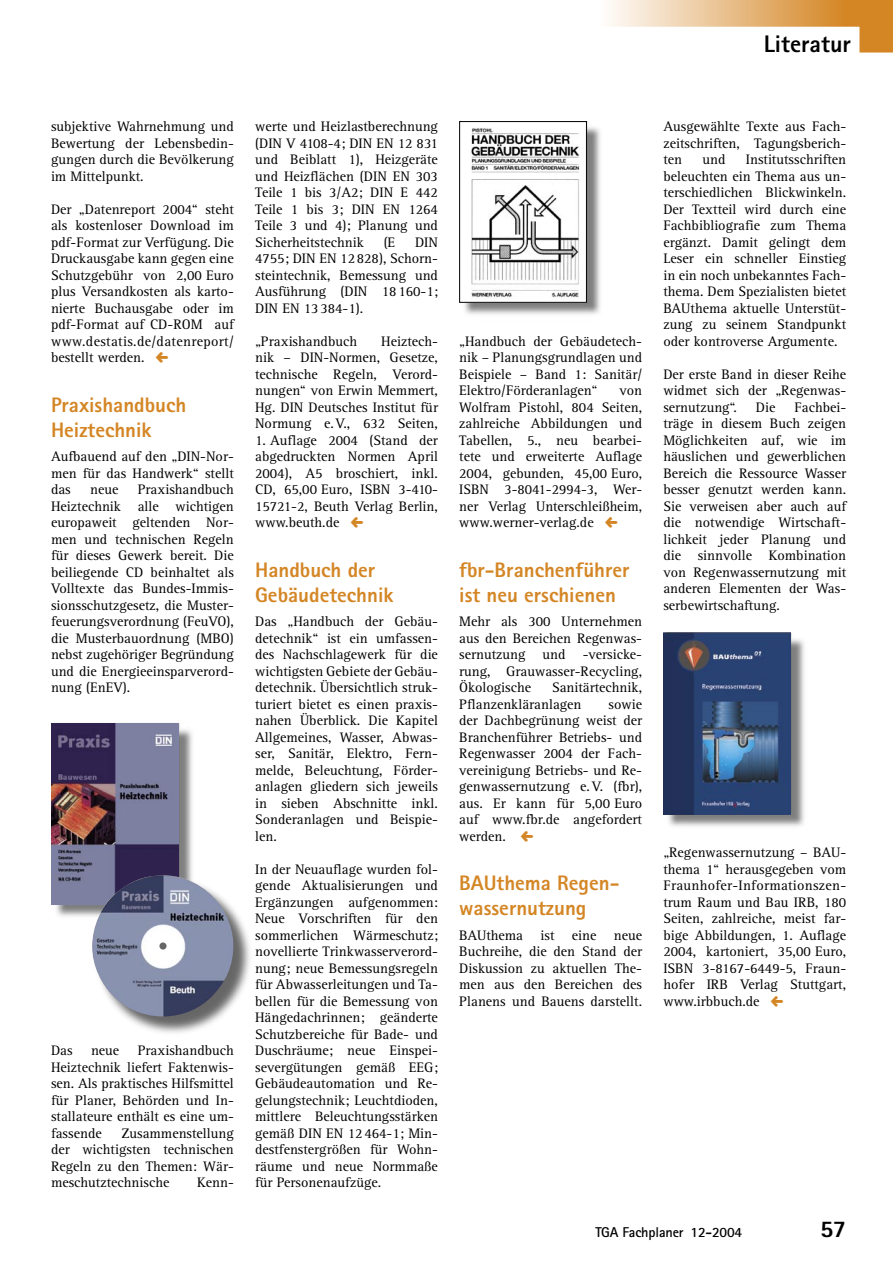
<style>
.page{position:relative;width:893px;height:1263px;background:#fff}
.page>*{position:absolute;margin:0;border:0;box-sizing:border-box;transform-origin:0 0}
.t1{font:800 24px "Rotis Sans Serif";color:#000}
.T05b_Über_4sp{font:800 21px/24.8px "Rotis Sans Serif";color:#d48625}
.T01a_Grund{font:14.25px/16.5px "Rotis Serif";color:#000;text-align:justify}
.T01b_Grund_n_ZÜ{font:14.25px/16.5px "Rotis Serif";color:#000;text-align:justify}
.t2{font:700 14.25px "Rotis Sans Serif";letter-spacing:-.01em;color:#000}
</style>
<div class="page">
<img style="left:51px;top:723px;width:142px;height:194px">
<img style="left:51px;top:723px;width:127px;height:181px">
<div style="left:93px;top:876px;width:161px;height:161px;background:#000;opacity:.6"></div>
<img style="left:92px;top:875px;width:142px;height:141px">
<img style="left:464px;top:121px;width:137px;height:194px">
<img style="left:464px;top:123px;width:121px;height:178px">
<div style="left:459px;top:121px;width:128px;height:182px;border:1px solid #000"></div>
<svg style="left:610px;top:0;width:283px;height:53px"></svg>
<img style="left:663px;top:633px;width:142px;height:194px">
<img style="left:663px;top:633px;width:128px;height:181px">
<p class="t1" style="left:764px;top:29px;width:89px">Literatur</p>
<p class="T01a_Grund" style="left:51px;top:119px;width:184px">subjektive Wahrnehmung und Bewertung der Lebensbedin&shy;gungen durch die Bevölkerung im Mittelpunkt.</p>
<p class="T01a_Grund" style="left:51px;top:201px;width:184px">Der „Datenreport 2004“ steht als kostenloser Download im pdf-Format zur Verfügung. Die Druckausgabe kann gegen eine Schutzgebühr von 2,00 Euro plus Versandkosten als karto&shy;nierte Buchausgabe oder im pdf-Format auf CD-ROM auf www.destatis.de/datenreport/ bestellt werden.</p>
<p class="T05b_Über_4sp" style="left:51px;top:392px;width:137px">Praxishandbuch<br>Heiztechnik</p>
<p class="T01b_Grund_n_ZÜ" style="left:51px;top:449px;width:184px">Aufbauend auf den „DIN-Nor&shy;men für das Handwerk“ stellt das</p>
<p class="T01b_Grund_n_ZÜ" style="left:51px;top:482px;width:184px;text-indent:87px">Praxishandbuch Heiztechnik alle wichtigen europaweit geltenden Nor&shy;men und technischen Regeln für dieses Gewerk bereit. Die beiliegende CD beinhaltet als Volltexte das Bundes-Immis&shy;sionsschutzgesetz, die Muster&shy;feuerungsverordnung (FeuVO), die Musterbauordnung (MBO) nebst zugehöriger Begründung und die Energieeinsparverord&shy;nung (EnEV).</p>
<p class="T01b_Grund_n_ZÜ" style="left:90px;top:482px;width:30px">neue</p>
<p class="T01a_Grund" style="left:51px;top:1043px;width:184px;text-indent:87px">Praxishandbuch Heiztechnik liefert Faktenwis&shy;sen. Als praktisches Hilfsmittel für Planer, Behörden und In&shy;stallateure enthält es eine um&shy;fassende</p>
<p class="T01a_Grund" style="left:51px;top:1043px;width:23px">Das</p>
<p class="T01a_Grund" style="left:91px;top:1043px;width:30px">neue</p>
<p class="T01a_Grund" style="left:51px;top:1125px;width:184px;text-indent:70px">Zusammenstellung der wichtigsten technischen Regeln zu den Themen: Wär&shy;meschutztechnische</p>
<p class="T01a_Grund" style="left:197px;top:1175px;width:38px">Kenn-</p>
<p class="T01a_Grund" style="left:255px;top:119px;width:184px">werte und Heizlastberechnung (DIN V 4108-4; DIN EN 12 831 und Beiblatt 1), Heizgeräte und Heizflächen (DIN EN 303<br>Teile 1 bis 3/A2; DIN E 442<br>Teile 1 bis 3; DIN EN 1264<br>Teile 3 und 4); Planung und Sicherheitstechnik</p>
<p class="T01a_Grund" style="left:384px;top:234px;width:13px">(E</p>
<p class="T01a_Grund" style="left:255px;top:234px;width:184px;text-indent:160px">DIN 4755; DIN EN 12 828), Schorn&shy;steintechnik, Bemessung und Ausführung (DIN 18 160-1; DIN EN 13 384-1).</p>
<p class="T01a_Grund" style="left:255px;top:333px;width:103px">„Praxishandbuch</p>
<p class="T01a_Grund" style="left:255px;top:333px;width:184px;text-indent:126px">Heiztech&shy;nik – DIN-Normen, Gesetze, technische Regeln, Verord&shy;nungen“ von Erwin Memmert, Hg. DIN Deutsches Institut für Normung e. V., 632 Seiten,</p>
<p class="T01a_Grund" style="left:255px;top:432px;width:184px">1. Auflage 2004 (Stand der abgedruckten Normen April 2004), A5 broschiert, inkl.<br>CD, 65,00 Euro, ISBN 3-410- 15721-2, Beuth Verlag Berlin, www.beuth.de</p>
<p class="T05b_Über_4sp" style="left:255px;top:557px;width:140px">Handbuch der<br>Gebäudetechnik</p>
<p class="T01b_Grund_n_ZÜ" style="left:255px;top:614px;width:184px">Das „Handbuch der Gebäu&shy;detechnik“ ist ein umfassen&shy;des Nachschlagewerk für die wichtigsten Gebiete der Gebäu&shy;detechnik. Übersichtlich struk&shy;turiert bietet es einen praxis&shy;nahen Überblick. Die Kapitel Allgemeines, Wasser, Abwas&shy;ser, Sanitär, Elektro, Fern&shy;melde, Beleuchtung, Förder&shy;anlagen gliedern sich jeweils in sieben Abschnitte inkl.<br>Sonderanlagen und Beispie&shy;len.</p>
<p class="T01a_Grund" style="left:255px;top:861px;width:184px">In der Neuauflage wurden fol&shy;gende Aktualisierungen und Ergänzungen aufgenommen:<br>Neue Vorschriften für den sommerlichen Wärmeschutz; novellierte Trinkwasserverord&shy;nung; neue Bemessungsregeln für Abwasserleitungen und Ta&shy;bellen für die Bemessung von Hängedachrinnen; geänderte Schutzbereiche für Bade- und Duschräume; neue Einspei&shy;severgütungen gemäß EEG; Gebäudeautomation und Re&shy;gelungstechnik; Leuchtdioden, mittlere Beleuchtungsstärken gemäß DIN EN 12 464-1; Min&shy;destfenstergrößen für Wohn&shy;räume und neue Normmaße für Personenaufzüge.</p>
<p class="T01a_Grund" style="left:459px;top:333px;width:184px">„Handbuch der Gebäudetech&shy;nik – Planungsgrundlagen und Beispiele – Band 1: Sanitär/ Elektro/Förderanlagen“</p>
<p class="T01a_Grund" style="left:459px;top:383px;width:184px;text-indent:160px">von Wolfram Pistohl, 804 Seiten, zahlreiche Abbildungen und Tabellen, 5., neu bearbei&shy;tete und erweiterte Auflage 2004, gebunden, 45,00 Euro, ISBN 3-8041-2994-3, Wer&shy;ner Verlag Unterschleißheim, www.werner-verlag.de</p>
<p class="T05b_Über_4sp" style="left:459px;top:557px;width:172px">fbr-Branchenführer ist neu erschienen</p>
<p class="T01b_Grund_n_ZÜ" style="left:459px;top:614px;width:184px">Mehr als 300 Unternehmen aus den Bereichen Regenwas&shy;sernutzung und -versicke&shy;rung, Grauwasser-Recycling, Ökologische</p>
<p class="T01b_Grund_n_ZÜ" style="left:459px;top:680px;width:184px;text-indent:93px">Sanitärtechnik,<br>Pflanzenkläranlagen</p>
<p class="T01b_Grund_n_ZÜ" style="left:459px;top:696px;width:184px;text-indent:149px">sowie der Dachbegrünung weist der Branchenführer Betriebs- und Regenwasser 2004 der Fach&shy;vereinigung Betriebs- und Re&shy;genwassernutzung e. V. (fbr), aus. Er kann für 5,00 Euro auf www.fbr.de angefordert werden.</p>
<p class="T05b_Über_4sp" style="left:459px;top:871px;width:162px">BAUthema Regen&shy;wassernutzung</p>
<p class="T01b_Grund_n_ZÜ" style="left:459px;top:927px;width:184px">BAUthema ist eine neue Buchreihe, die den Stand der Diskussion zu aktuellen The&shy;men aus den Bereichen des Planens und Bauens darstellt.</p>
<p class="T01b_Grund_n_ZÜ" style="left:663px;top:119px;width:184px">Ausgewählte Texte aus Fach&shy;zeitschriften, Tagungsberich&shy;ten</p>
<p class="T01b_Grund_n_ZÜ" style="left:663px;top:152px;width:184px;text-indent:82px">Institutsschriften beleuchten ein Thema aus un&shy;terschiedlichen Blickwinkeln.<br>Der Textteil wird durch eine Fachbibliografie zum Thema ergänzt. Damit gelingt dem Leser ein schneller Einstieg in ein noch unbekanntes Fach&shy;thema. Dem Spezialisten bietet BAUthema aktuelle Unterstüt&shy;zung zu seinem Standpunkt oder kontroverse Argumente.</p>
<p class="T01a_Grund" style="left:663px;top:366px;width:184px">Der erste Band in dieser Reihe widmet sich der „Regenwas&shy;sernutzung“.</p>
<p class="T01b_Grund_n_ZÜ" style="left:702px;top:152px;width:24px">und</p>
<p class="T01a_Grund" style="left:663px;top:399px;width:184px;text-indent:131px">Fachbei&shy;träge in diesem Buch zeigen Möglichkeiten auf, wie im häuslichen und gewerblichen Bereich die Ressource Wasser besser genutzt werden kann.<br>Sie verweisen aber auch auf die notwendige Wirtschaft&shy;lichkeit jeder Planung und die sinnvolle Kombination von Regenwassernutzung mit anderen Elementen der Was&shy;serbewirtschaftung.</p>
<p class="T01a_Grund" style="left:756px;top:399px;width:21px">Die</p>
<p class="T01a_Grund" style="left:663px;top:845px;width:184px">„Regenwassernutzung – BAU&shy;thema 1“ herausgegeben vom Fraunhofer-Informationszen&shy;trum Raum und Bau IRB, 180<br>Seiten, zahlreiche, meist far&shy;bige Abbildungen, 1. Auflage 2004, kartoniert, 35,00 Euro, ISBN 3-8167-6449-5, Fraun&shy;hofer IRB Verlag Stuttgart, www.irbbuch.de</p>
<p class="t2" style="left:595px;top:1223px;width:148px">TGA Fachplaner 12-2004</p>
<h1 class="t1" style="left:820px;top:1213px;width:28px">57</h1>
</div>
